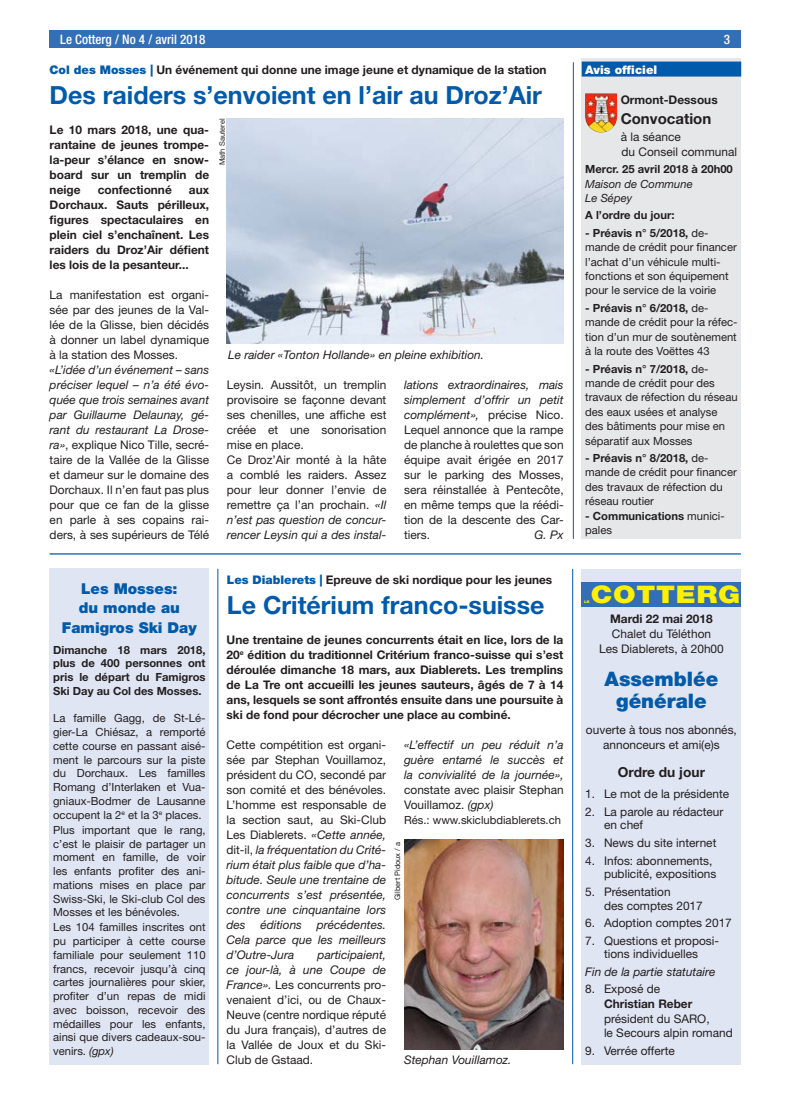
<style>
.page{position:relative;width:787px;height:1106px;background:#fff}
.page>*{position:absolute;margin:0;border:0;box-sizing:border-box;transform-origin:0 0}
.t1{font:700 25px "Helvetica Neue LT Std";color:#015aaa}
.t2{font:900 24.25px "Helvetica Neue LT Std";letter-spacing:.025em;color:#fff101;scale:1.17 1}
.t3{font:900 20px/22.5px "Helvetica Neue LT Std";color:#015aaa;text-align:center}
.t4{font:900 15px/19.6px "Helvetica Neue LT Std";color:#015aaa;text-align:center}
.t5{font:700 15px "Helvetica Neue LT Std";color:#231f20}
.t6{font:700 13.75px "Helvetica Neue LT Std";color:#231f20}
.t7{font:500 condensed 13.12px "Helvetica Neue LT Std";color:#fff}
.t8{font:11.88px/15px "Helvetica Neue LT Std";color:#231f20}
.t9{font:700 11.88px/15px "Helvetica Neue LT Std";color:#231f20;text-align:justify}
.t10{font:italic 11.88px/15px "Helvetica Neue LT Std";color:#231f20;text-align:justify}
.t11{font:900 11.88px "Helvetica Neue LT Std";color:#fff}
.t12{font:11.25px/13.8px "Helvetica Neue LT Std";color:#231f20}
.t13{font:700 11.25px/13.8px "Helvetica Neue LT Std";color:#231f20;text-align:justify}
.t14{font:italic 11.25px/14.4px "Helvetica Neue LT Std";color:#231f20}
.t15{font:7.5px "Helvetica Neue LT Std";color:#231f20}
.t16{font:900 3.5px "Helvetica Neue LT Std";color:#fff101;scale:1.17 1}
.s1{font-weight:900;color:#015aaa}
.s2{font-weight:700}
.s3{font-weight:400}
.s4{font-style:italic}
.s5{font-style:normal}
</style>
<div class="page">
<div style="left:50px;top:30px;width:691px;height:18px;background:#326fb7"></div>
<img style="left:226px;top:119px;width:337px;height:225px">
<hr style="left:50px;top:553px;width:691px;height:1px;background:#015aaa">
<img style="left:404px;top:839px;width:159px;height:210px">
<div style="left:581px;top:569px;width:160px;height:495px;background:#e0e5f3"></div>
<div style="left:581px;top:582px;width:160px;height:24px;background:#326fb7"></div>
<div style="left:50px;top:569px;width:159px;height:495px;background:#e0e5f3"></div>
<div style="left:581px;top:59px;width:160px;height:480px;background:#e6e7e9"></div>
<div style="left:581px;top:62px;width:160px;height:15px;background:#015aaa"></div>
<img style="left:585px;top:93px;width:32px;height:40px">
<hr style="left:573px;top:62px;width:1px;height:477px;background:#015aaa">
<hr style="left:572px;top:569px;width:1px;height:495px;background:#015aaa">
<hr style="left:217px;top:569px;width:1px;height:495px;background:#015aaa">
<p class="t7" style="left:60px;top:31px;width:147px">Le Cotterg / No 4 / avril 2018</p>
<p class="t7" style="left:724px;top:31px;width:8px">3</p>
<p class="t9" style="left:50px;top:62px;width:498px"><span class="s1">Col des Mosses |</span> Un événement qui donne une image jeune et dynamique de la station</p>
<h1 class="t1" style="left:50px;top:79px;width:494px">Des raiders s’envoient en l’air au Droz’Air</h1>
<p class="t11" style="left:585px;top:62px;width:73px">Avis officiel</p>
<p class="t9" style="left:620px;top:92px;width:98px">Ormont-Dessous</p>
<p class="t5" style="left:620px;top:109px;width:92px">Convocation</p>
<p class="t8" style="left:620px;top:130px;width:118px;line-height:14.4px">à la séance<br>du Conseil communal</p>
<p class="t13" style="left:585px;top:162px;width:149px">Mercr. 25 avril 2018 à 20h00</p>
<p class="t14" style="left:585px;top:176px;width:109px">Maison de Commune<br>Le Sépey</p>
<p class="t13" style="left:585px;top:208px;width:91px">A l’ordre du jour:</p>
<p class="t12" style="left:585px;top:226px;width:153px;line-height:14.4px"><span class="s2">- Préavis n° 5/2018,</span> de&shy;mande de crédit pour financer l’achat d’un véhicule multi&shy;fonctions et son équipement pour le service de la voirie</p>
<p class="t12" style="left:585px;top:301px;width:154px;line-height:14.4px"><span class="s2">- Préavis n° 6/2018,</span> de&shy;mande de crédit pour la réfec&shy;tion d’un mur de soutènement à la route des Voëttes 43</p>
<p class="t12" style="left:585px;top:361px;width:154px;line-height:14.4px"><span class="s2">- Préavis n° 7/2018,</span> de&shy;mande de crédit pour des travaux de réfection du réseau des eaux usées et analyse des bâtiments pour mise en séparatif aux Mosses</p>
<p class="t12" style="left:585px;top:451px;width:153px;line-height:14.4px"><span class="s2">- Préavis n° 8/2018,</span> de&shy;mande de crédit pour financer des travaux de réfection du réseau routier</p>
<p class="t13" style="left:585px;top:508px;width:141px;line-height:14.4px">- Communications <span class="s3">munici&shy;pales</span></p>
<p class="t15" style="left:217px;top:165px;width:48px;rotate:-90deg">Math Sauterel</p>
<p class="t9" style="left:50px;top:122px;width:161px">Le 10 mars 2018, une qua&shy;rantaine de jeunes trompe&shy;la-peur s’élance en snow&shy;board sur un tremplin de neige</p>
<p class="t9" style="left:98px;top:182px;width:76px">confectionné</p>
<p class="t9" style="left:50px;top:182px;width:161px;text-indent:139px">aux Dorchaux. Sauts périlleux, figures spectaculaires en plein ciel s’enchaînent. Les raiders du Droz’Air défient les lois de la pesanteur...</p>
<p class="t8" style="left:50px;top:287px;width:161px;text-align:justify">La manifestation est organi&shy;sée par des jeunes de la Val&shy;lée de la Glisse, bien décidés à donner un label dynamique à la station des Mosses.</p>
<p class="t8" style="left:50px;top:362px;width:161px;text-align:justify"><span class="s4">«L’idée d’un événement – sans préciser lequel – n’a été évo&shy;quée que trois semaines avant par Guillaume Delaunay, gé&shy;rant du restaurant La Drose&shy;ra»</span>, explique Nico Tille, secré&shy;taire de la Vallée de la Glisse et dameur sur le domaine des Dorchaux. Il n’en faut pas plus pour que ce fan de la glisse en parle à ses copains rai&shy;ders, à ses supérieurs de Télé</p>
<p class="t10" style="left:228px;top:347px;width:257px">Le raider «Tonton Hollande» en pleine exhibition.</p>
<p class="t8" style="left:227px;top:377px;width:161px">Leysin. Aussitôt, un tremplin provisoire se façonne devant ses chenilles, une affiche est créée et une sonorisation mise en place.<br>Ce Droz’Air monté à la hâte a comblé les raiders. Assez pour leur donner l’envie de remettre ça l’an prochain. <span class="s4">«Il n’est pas question de concur&shy;rencer Leysin qui a des instal-</span></p>
<p class="t8" style="left:404px;top:377px;width:161px;text-align:justify"><span class="s4">lations extraordinaires, mais simplement d’offrir un petit complément»,</span> précise Nico.<br>Lequel annonce que la rampe de planche à roulettes que son équipe avait érigée en 2017 sur le parking des Mosses, sera réinstallée à Pentecôte, en même temps que la réédi&shy;tion de la descente des Car&shy;tiers.</p>
<p class="t10" style="left:534px;top:527px;width:31px">G. Px</p>
<p class="t4" style="left:81px;top:578px;width:98px">Les Mosses:</p>
<p class="t4" style="left:62px;top:598px;width:136px">du monde au<br>Famigros Ski Day</p>
<p class="t13" style="left:53px;top:642px;width:154px">Dimanche 18 mars 2018, plus de 400 personnes ont pris le départ du Famigros Ski Day au Col des Mosses.</p>
<p class="t12" style="left:53px;top:711px;width:154px;text-align:justify">La famille Gagg, de St-Lé&shy;gier-La Chiésaz, a remporté cette course en passant aisé&shy;ment le parcours sur la piste du Dorchaux. Les familles Romang d’Interlaken et Vua&shy;gniaux-Bodmer de Lausanne occupent la 2<sup>e</sup> et la 3<sup>e</sup> places.</p>
<p class="t12" style="left:53px;top:822px;width:154px;text-align:justify">Plus important que le rang, c’est le plaisir de partager un moment en famille, de voir les enfants profiter des ani&shy;mations mises en place par Swiss-Ski, le Ski-club Col des Mosses et les bénévoles.</p>
<p class="t12" style="left:53px;top:920px;width:154px;text-align:justify">Les 104 familles inscrites ont pu participer à cette course familiale pour seulement 110 francs, recevoir jusqu’à cinq cartes journalières pour skier, profiter d’un repas de midi avec boisson, recevoir des médailles pour les enfants, ainsi que divers cadeaux-sou&shy;venirs. <span class="s4">(gpx)</span></p>
<p class="t9" style="left:227px;top:572px;width:327px"><span class="s1">Les Diablerets |</span> Epreuve de ski nordique pour les jeunes</p>
<h1 class="t1" style="left:227px;top:589px;width:319px">Le Critérium franco-suisse</h1>
<p class="t9" style="left:226px;top:632px;width:338px">Une trentaine de jeunes concurrents était en lice, lors de la 20<sup>e</sup> édition du traditionnel Critérium franco-suisse qui s’est déroulée dimanche 18 mars, aux Diablerets. Les tremplins de La Tre ont accueilli les jeunes sauteurs, âgés de 7 à 14 ans, lesquels se sont affrontés ensuite dans une poursuite à ski de fond pour décrocher une place au combiné.</p>
<p class="t10" style="left:226px;top:737px;width:161px"><span class="s5">Cette compétition est organi&shy;sée par Stephan Vouillamoz, président du CO, secondé par son comité et des bénévoles.<br>L’homme est responsable de la section saut, au Ski-Club Les Diablerets.</span> «Cette année, <span class="s5">dit-il,</span> la fréquentation du Crité&shy;rium était plus faible que d’ha&shy;bitude. Seule une trentaine de concurrents s’est présentée, contre une cinquantaine lors des éditions précédentes.<br>Cela parce que les meilleurs d’Outre-Jura</p>
<p class="t8" style="left:226px;top:947px;width:161px;text-align:justify;text-indent:91px"><span class="s4">participaient, ce jour-là, à une Coupe de France».</span> Les concurrents pro&shy;venaient d’ici, ou de Chaux-Neuve (centre nordique réputé du Jura français), d’autres de la Vallée de Joux et du Ski-Club de Gstaad.</p>
<p class="t10" style="left:404px;top:737px;width:161px">«L’effectif un peu réduit n’a guère entamé le succès et la convivialité de la journée»,</p>
<p class="t8" style="left:404px;top:782px;width:161px">constate avec plaisir Stephan<br>Vouillamoz. <span class="s4">(gpx)</span></p>
<p class="t12" style="left:404px;top:813px;width:158px">Rés.: www.skiclubdiablerets.ch</p>
<p class="t15" style="left:393px;top:900px;width:60px;rotate:-90deg">Gilbert Pidoux / a</p>
<p class="t10" style="left:404px;top:1052px;width:109px">Stephan Vouillamoz.</p>
<h2 class="t2" style="left:591px;top:579px;width:129px">COTTERG</h2>
<p class="t16" style="left:584px;top:600px;width:6px">LE</p>
<p class="t9" style="left:610px;top:611px;width:104px">Mardi 22 mai 2018</p>
<p class="t8" style="left:599px;top:626px;width:126px;text-align:center">Chalet du Téléthon<br>Les Diablerets, à 20h00</p>
<h3 class="t3" style="left:604px;top:667px;width:115px">Assemblée générale</h3>
<p class="t8" style="left:586px;top:722px;width:152px;text-align:center">ouverte à tous nos abonnés, annonceurs et ami(e)s</p>
<p class="t6" style="left:618px;top:763px;width:89px">Ordre du jour</p>
<p class="t8" style="left:585px;top:786px;width:145px">1. Le mot de la présidente</p>
<p class="t8" style="left:604px;top:804px;width:121px;line-height:13.8px;text-indent:-19px">2. La parole au rédacteur en chef</p>
<p class="t8" style="left:585px;top:835px;width:133px">3. News du site internet</p>
<p class="t8" style="left:604px;top:853px;width:114px;line-height:13.8px;text-indent:-19px">4. Infos: abonnements, publicité, expositions</p>
<p class="t8" style="left:604px;top:884px;width:100px;line-height:13.8px;text-indent:-19px">5. Présentation<br>des comptes 2017</p>
<p class="t8" style="left:585px;top:915px;width:148px">6. Adoption comptes 2017</p>
<p class="t8" style="left:585px;top:933px;width:135px;line-height:13.8px;text-align:center">7. Questions et proposi&shy;tions individuelles</p>
<p class="t10" style="left:585px;top:963px;width:132px">Fin de la partie statutaire</p>
<p class="t8" style="left:585px;top:981px;width:77px">8. Exposé de</p>
<p class="t9" style="left:604px;top:996px;width:90px">Christian Reber</p>
<p class="t8" style="left:604px;top:1012px;width:130px;line-height:13.8px">président du SARO,<br>le Secours alpin romand</p>
<p class="t8" style="left:585px;top:1042px;width:91px">9. Verrée offerte</p>
</div>
